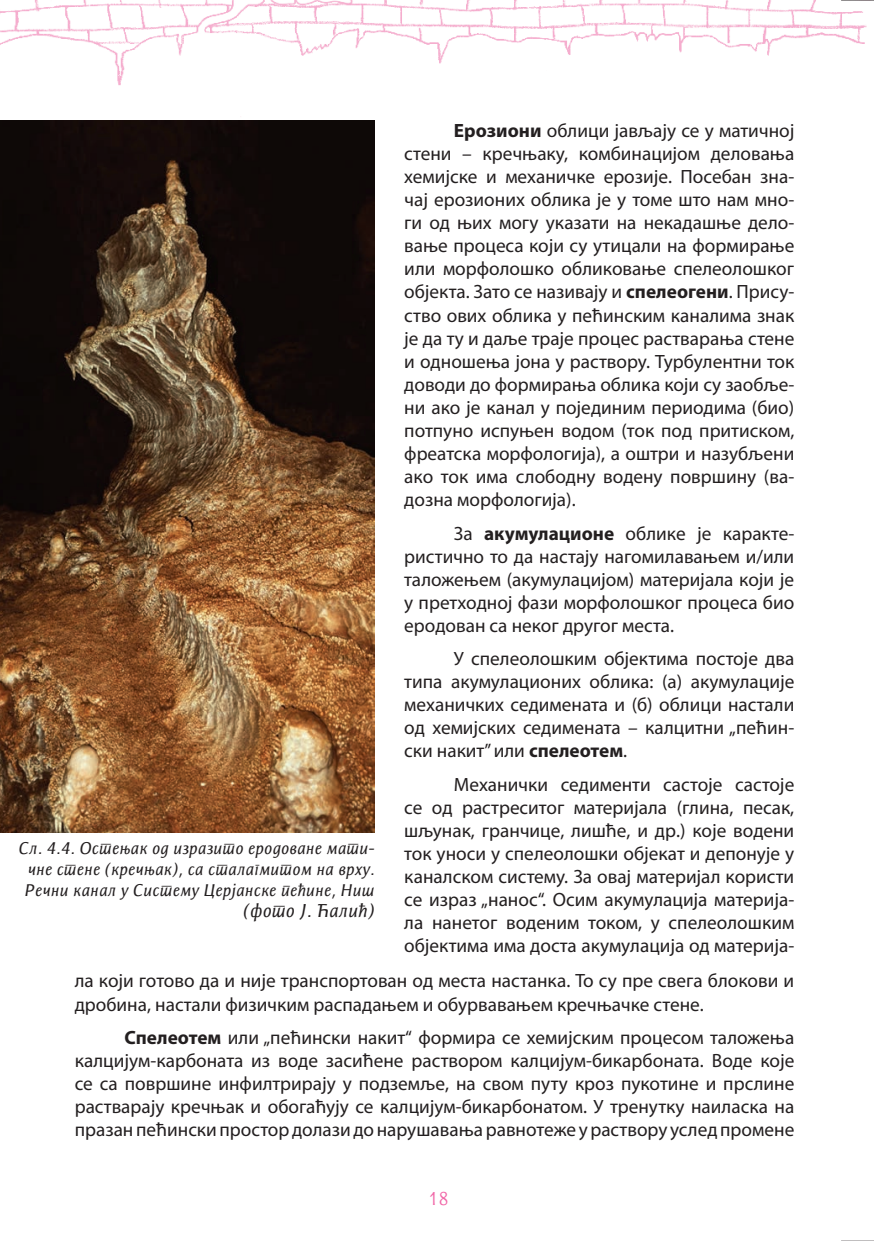
<style>
.page{position:relative;width:874px;height:1241px;background:#fff}
.page>*{position:absolute;margin:0;border:0;box-sizing:border-box;transform-origin:0 0}
.t1{font:19.25px/23.1px "Myriad Pro";color:#231f20;text-align:justify}
.t2{font:italic 500 19.25px "Resavska S Sans";color:#231f20}
.t3{font:300 19.25px "Resavska S Sans";color:#f166a7}
.t4{font:italic 500 17.5px/21px "Resavska S Sans";color:#231f20;text-align:center}
.s1{font-weight:700}
</style>
<div class="page">
<img style="left:0;top:0;width:867px;height:122px">
<img style="left:0;top:120px;width:374px;height:712px">
<hr style="left:840px;top:0;width:33px;height:1px;background:#231f20">
<hr style="left:840px;top:1240px;width:33px;height:1px;background:#231f20">
<p class="t1" style="left:404px;top:118px;width:391px;text-indent:50px"><span class="s1">Ерозиони</span> облици јављају се у матичној стени – кречњаку, комбинацијом деловања хемијске и механичке ерозије. Посебан зна&shy;чај ерозионих облика је у томе што нам мно&shy;ги од њих могу указати на некадашње дело&shy;вање процеса који су утицали на формирање или морфолошко обликовање спелеолошког објекта. Зато се називају и <span class="s1">спелеогени</span>. Прису&shy;ство ових облика у пећинским каналима знак је да ту и даље траје процес растварања стене и одношења јона у раствору. Турбулентни ток доводи до формирања облика који су заобље&shy;ни ако је канал у појединим периодима (био) потпуно испуњен водом (ток под притиском, фреатска морфологија), а оштри и назубљени ако ток има слободну водену површину (ва&shy;дозна морфологија).</p>
<p class="t1" style="left:404px;top:521px;width:391px;text-indent:50px">За <span class="s1">акумулационе</span> облике је каракте&shy;ристично то да настају нагомилавањем и/или таложењем (акумулацијом) материјала који је у претходној фази морфолошког процеса био еродован са неког другог места.</p>
<p class="t1" style="left:404px;top:646px;width:391px;text-indent:50px">У спелеолошким објектима постоје два типа акумулационих облика: (а) акумулације механичких седимената и (б) облици настали од хемијских седимената – калцитни „пећин&shy;ски накит” или <span class="s1">спелеотем</span>.</p>
<p class="t1" style="left:404px;top:772px;width:391px;text-indent:50px">Механички седименти састоје састоје се од растреситог материјала (глина, песак, шљунак, гранчице, лишће, и др.) које водени ток уноси у спелеолошки објекат и депонује у каналском систему. За овај материјал користи се израз „нанос“. Осим акумулација материја&shy;ла нанетог воденим током, у спелеолошким објектима има доста акумулација од материја-</p>
<p class="t1" style="left:75px;top:968px;width:720px">ла који готово да и није транспортован од места настанка. То су пре свега блокови и дробина, настали физичким распадањем и обурвавањем кречњачке стене.</p>
<p class="t1" style="left:75px;top:1025px;width:720px;text-indent:50px"><span class="s1">Спелеотем</span> или „пећински накит“ формира се хемијским процесом таложења калцијум-карбоната из воде засићене раствором калцијум-бикарбоната. Воде које се са површине инфилтрирају у подземље, на свом путу кроз пукотине и прслине растварају кречњак и обогаћују се калцијум-бикарбонатом. У тренутку наиласка на празан пећински простор долази до нарушавања равнотеже у раствору услед промене</p>
<p class="t4" style="left:19px;top:838px;width:357px">Сл. 4.4. Остењак од изразито еродоване мати&shy;чне стене (кречњак), са сталагмитом на врху.<br>Речни канал у Систему Церјанске пећине, Ниш</p>
<p class="t2" style="left:243px;top:899px;width:133px">(фото Ј. Ћалић)</p>
<p class="t3" style="left:428px;top:1187px;width:22px">18</p>
</div>
